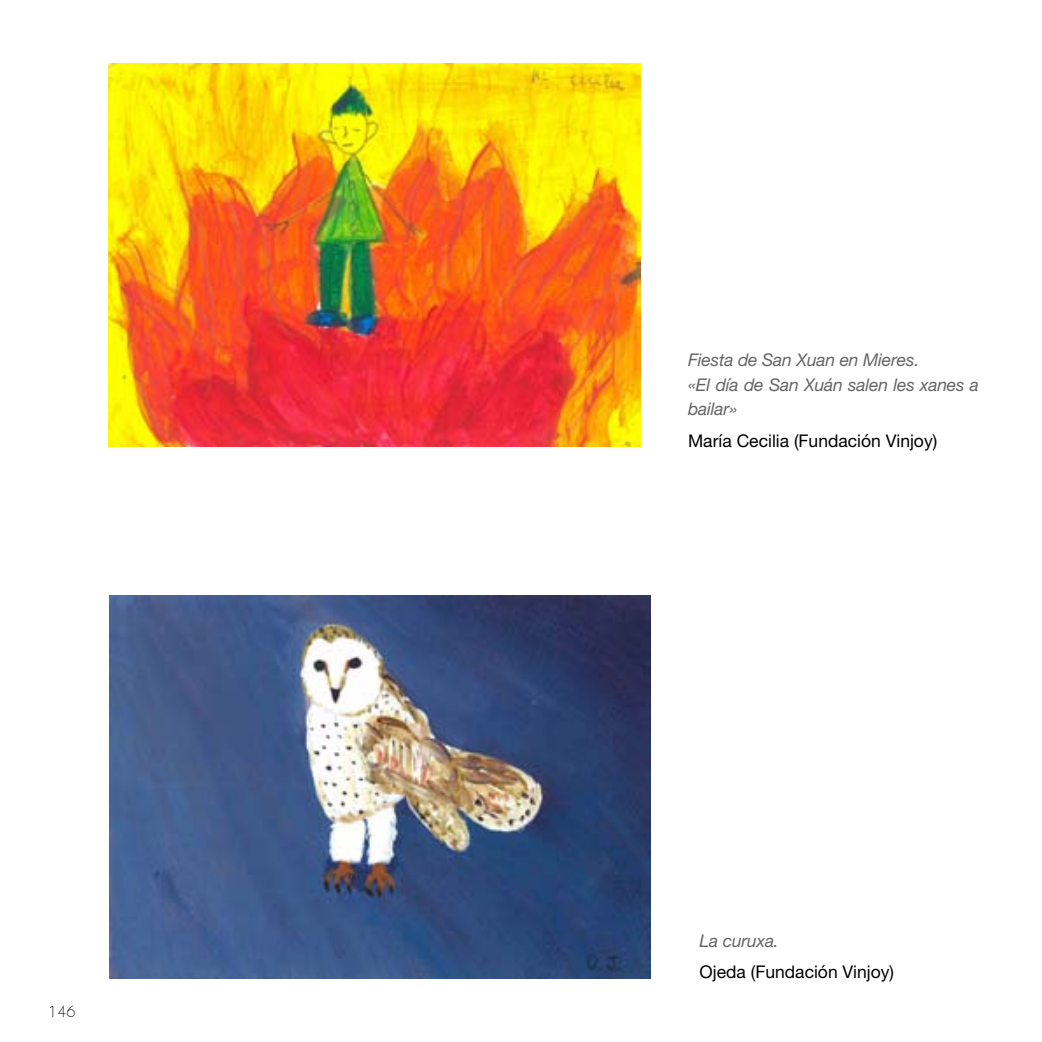
<style>
.page{position:relative;width:1042px;height:1042px;background:#fff}
.page>*{position:absolute;margin:0;border:0;box-sizing:border-box;transform-origin:0 0}
.t1{font:italic 17.5px/24.5px "Helvetica Neue LT Std";letter-spacing:-.01em;color:#646567}
.t2{font:17.5px "Helvetica Neue LT Std";color:#000}
.t3{font:17.5px "Geometric 231 BT Light C";color:#000}
</style>
<div class="page">
<img style="left:109px;top:63px;width:531px;height:383px">
<img style="left:109px;top:596px;width:542px;height:383px">
<p class="t3" style="left:48px;top:999px;width:30px">146</p>
<p class="t1" style="left:688px;top:347px;width:292px">Fiesta de San Xuan en Mieres.<br>«El día de San Xuán salen les xanes a bailar»</p>
<p class="t2" style="left:688px;top:430px;width:251px">María Cecilia (Fundación Vinjoy)</p>
<p class="t1" style="left:699px;top:928px;width:81px">La curuxa.</p>
<p class="t2" style="left:699px;top:961px;width:196px">Ojeda (Fundación Vinjoy)</p>
</div>
